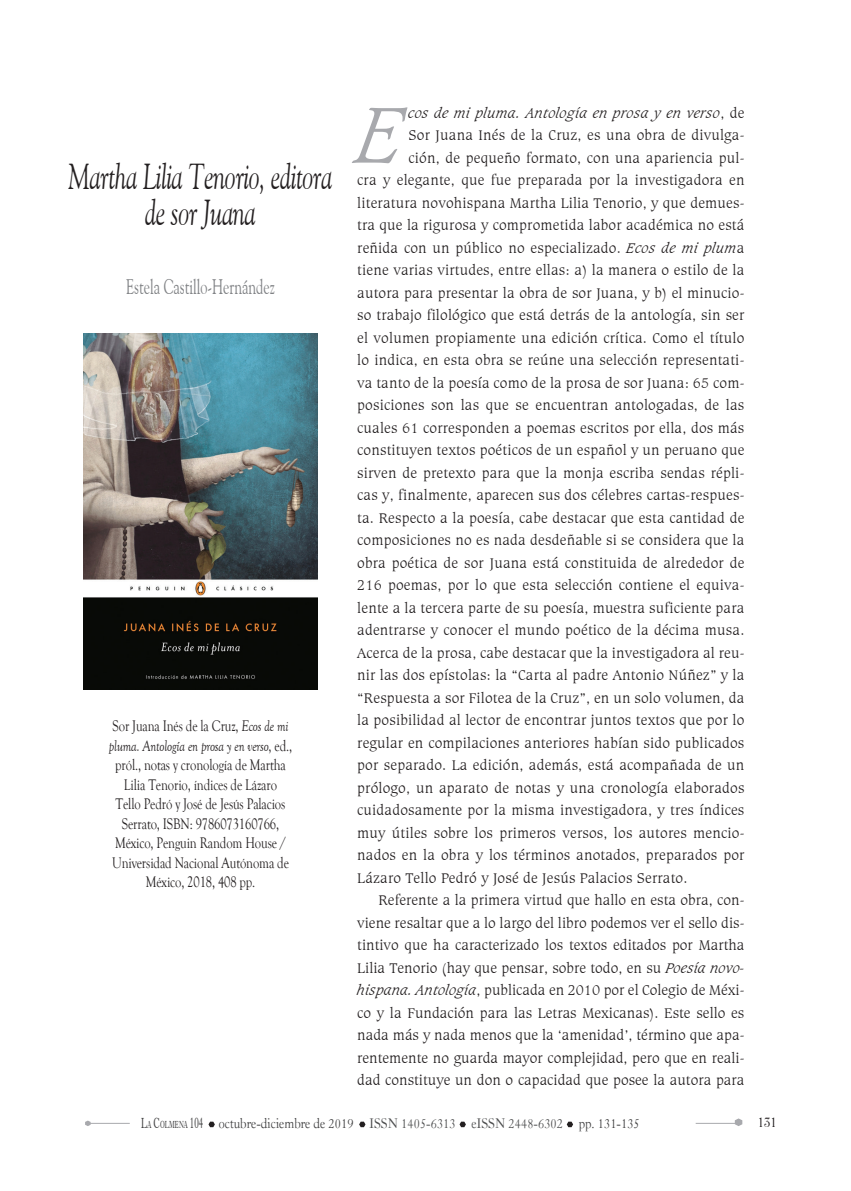
<style>
.page{position:relative;width:851px;height:1191px;background:#fff}
.page>*{position:absolute;margin:0;border:0;box-sizing:border-box;transform-origin:0 0}
.Inicial_con_Capitula{font:italic 300 84px "Caxton BT";color:#a8a9ad}
.Titulo_Libros{font:italic 36px/36px "Goudy Old Style BT";letter-spacing:-.01em;color:#231f20;text-align:center;scale:.68 1}
.Autor_Libros{font:21px "Goudy Old Style BT";color:#808285;scale:.68 1}
.TÍTULO_BAJO{font:15.75px/19.5px "Goudy Old Style T";letter-spacing:-.01em;color:#231f20;text-align:center;scale:.8 1}
.Inicial_con_Capitula-2{font:300 15px "Caxton BT";letter-spacing:.01em;color:#231f20}
.Cuerpo_de_texto{font:300 15px/22.5px "Caxton BT";color:#231f20;text-align:justify}
.t1{font:15px "Caslon Old Face BT";color:#3e3e3f;scale:.9 1}
.Inicial_con_Capitula-3{font:italic 300 15px "Caxton BT";letter-spacing:.01em;color:#231f20}
.t2{font:300 13.5px "Windsor BT";color:#231f20;scale:.8 1}
.s1{font-style:italic}
.s2{font-style:normal}
.s3{font-family:"Dutch 766 BT Roman A"}
.s4{font-family:"Dutch 766 BT Roman A";font-size:10.5px}
.s5{color:#4b4c4d}
</style>
<div class="page">
<svg style="left:85px;top:1120px;width:7px;height:6px"></svg>
<hr style="left:87px;top:1123px;width:43px;height:1px;background:#a8a9ad">
<svg style="left:733px;top:1118px;width:10px;height:8px"></svg>
<hr style="left:695px;top:1123px;width:43px;height:1px;background:#a8a9ad">
<svg style="left:208px;top:1121px;width:7px;height:7px"></svg>
<svg style="left:359px;top:1121px;width:7px;height:7px"></svg>
<svg style="left:459px;top:1121px;width:7px;height:7px"></svg>
<svg style="left:566px;top:1121px;width:7px;height:7px"></svg>
<img style="left:83px;top:334px;width:234px;height:355px">
<p class="Titulo_Libros" style="left:69px;top:158px;width:389px">Martha Lilia Tenorio, editora de sor Juana</p>
<p class="Autor_Libros" style="left:126px;top:273px;width:220px">Estela Castillo-Hernández</p>
<p class="TÍTULO_BAJO" style="left:109px;top:716px;width:230px">Sor Juana Inés de la Cruz, <span class="s1">Ecos de mi pluma. Antología en prosa y en verso</span>, ed., pról., notas y cronología de Martha Lilia Tenorio, índices de Lázaro<br>Tello Pedró y José de Jesús Palacios Serrato, ISBN: 9786073160766, México, Penguin Random House / Universidad Nacional Autónoma de México, 2018, 408 pp.</p>
<p class="Inicial_con_Capitula" style="left:357px;top:85px;width:50px">E</p>
<p class="Inicial_con_Capitula-3" style="left:408px;top:104px;width:337px">cos de mi pluma. Antología en prosa y en verso<span class="s2">, de</span></p>
<p class="Inicial_con_Capitula-2" style="left:408px;top:126px;width:337px">Sor Juana Inés de la Cruz, es una obra de divulga-</p>
<p class="Inicial_con_Capitula-2" style="left:408px;top:148px;width:337px">ción, de pequeño formato, con una apariencia pul-</p>
<p class="Inicial_con_Capitula-2" style="left:357px;top:171px;width:388px">cra y elegante, que fue preparada por la investigadora en</p>
<p class="Inicial_con_Capitula-2" style="left:357px;top:193px;width:388px">literatura novohispana Martha Lilia Tenorio, y que demues-</p>
<p class="Inicial_con_Capitula-2" style="left:357px;top:216px;width:388px">tra que la rigurosa y comprometida labor académica no está</p>
<p class="Inicial_con_Capitula-2" style="left:357px;top:238px;width:388px">reñida con un público no especializado. <span class="s1">Ecos de mi plum</span>a</p>
<p class="Inicial_con_Capitula-2" style="left:357px;top:261px;width:388px">tiene varias virtudes, entre ellas: a) la manera o estilo de la</p>
<p class="Inicial_con_Capitula-2" style="left:357px;top:283px;width:388px">autora para presentar la obra de sor Juana, y b) el minucio-</p>
<p class="Inicial_con_Capitula-2" style="left:357px;top:306px;width:388px">so trabajo filológico que está detrás de la antología, sin ser</p>
<p class="Inicial_con_Capitula-2" style="left:357px;top:328px;width:388px">el volumen propiamente una edición crítica. Como el título</p>
<p class="Inicial_con_Capitula-2" style="left:357px;top:351px;width:388px">lo indica, en esta obra se reúne una selección representati-</p>
<p class="Inicial_con_Capitula-2" style="left:357px;top:373px;width:388px">va tanto de la poesía como de la prosa de sor Juana: 65 com-</p>
<p class="Inicial_con_Capitula-2" style="left:357px;top:396px;width:388px">posiciones son las que se encuentran antologadas, de las</p>
<p class="Inicial_con_Capitula-2" style="left:357px;top:418px;width:388px">cuales 61 corresponden a poemas escritos por ella, dos más</p>
<p class="Inicial_con_Capitula-2" style="left:357px;top:441px;width:388px">constituyen textos poéticos de un español y un peruano que</p>
<p class="Inicial_con_Capitula-2" style="left:357px;top:463px;width:388px">sirven de pretexto para que la monja escriba sendas répli-</p>
<p class="Inicial_con_Capitula-2" style="left:357px;top:486px;width:388px">cas y, finalmente, aparecen sus dos célebres cartas-respues-</p>
<p class="Inicial_con_Capitula-2" style="left:357px;top:508px;width:388px">ta. Respecto a la poesía, cabe destacar que esta cantidad de</p>
<p class="Inicial_con_Capitula-2" style="left:357px;top:531px;width:388px">composiciones no es nada desdeñable si se considera que la</p>
<p class="Inicial_con_Capitula-2" style="left:357px;top:553px;width:388px">obra poética de sor Juana está constituida de alrededor de</p>
<p class="Inicial_con_Capitula-2" style="left:357px;top:576px;width:388px">216 poemas, por lo que esta selección contiene el equiva-</p>
<p class="Inicial_con_Capitula-2" style="left:357px;top:598px;width:388px">lente a la tercera parte de su poesía, muestra suficiente para</p>
<p class="Inicial_con_Capitula-2" style="left:357px;top:621px;width:388px">adentrarse y conocer el mundo poético de la décima musa.</p>
<p class="Inicial_con_Capitula-2" style="left:357px;top:643px;width:388px">Acerca de la prosa, cabe destacar que la investigadora al reu-</p>
<p class="Inicial_con_Capitula-2" style="left:357px;top:666px;width:388px">nir las dos epístolas: la “Carta al padre Antonio Núñez” y la</p>
<p class="Inicial_con_Capitula-2" style="left:357px;top:688px;width:388px">“Respuesta a sor Filotea de la Cruz”, en un solo volumen, da</p>
<p class="Inicial_con_Capitula-2" style="left:357px;top:711px;width:388px">la posibilidad al lector de encontrar juntos textos que por lo</p>
<p class="Inicial_con_Capitula-2" style="left:357px;top:733px;width:388px">regular en compilaciones anteriores habían sido publicados</p>
<p class="Inicial_con_Capitula-2" style="left:357px;top:756px;width:388px">por separado. La edición, además, está acompañada de un</p>
<p class="Inicial_con_Capitula-2" style="left:357px;top:778px;width:388px">prólogo, un aparato de notas y una cronología elaborados</p>
<p class="Inicial_con_Capitula-2" style="left:357px;top:801px;width:388px">cuidadosamente por la misma investigadora, y tres índices</p>
<p class="Inicial_con_Capitula-2" style="left:357px;top:823px;width:388px">muy útiles sobre los primeros versos, los autores mencio-</p>
<p class="Inicial_con_Capitula-2" style="left:357px;top:846px;width:388px">nados en la obra y los términos anotados, preparados por</p>
<p class="Inicial_con_Capitula-2" style="left:357px;top:868px;width:332px">Lázaro Tello Pedró y José de Jesús Palacios Serrato.</p>
<p class="Cuerpo_de_texto" style="left:357px;top:889px;width:388px;text-indent:21px">Referente a la primera virtud que hallo en esta obra, con&shy;viene resaltar que a lo largo del libro podemos ver el sello dis&shy;tintivo que ha caracterizado los textos editados por Martha Lilia Tenorio (hay que pensar, sobre todo, en su <span class="s1">Poesía novo&shy;hispana. Antología</span>, publicada en 2010 por el Colegio de Méxi&shy;co y la Fundación para las Letras Mexicanas). Este sello es nada más y nada menos que la ‘amenidad’, término que apa&shy;rentemente no guarda mayor complejidad, pero que en reali&shy;dad constituye un don o capacidad que posee la autora para</p>
<p class="t1" style="left:141px;top:1114px;width:555px"><span class="s3">L</span><span class="s4">A</span> <span class="s3">C</span><span class="s4">OLMENA</span> <span class="s3">104</span> octubre-diciembre de 2019 <span class="s5">ISSN 1405-6313 eISSN 2448-6302</span> pp. 131-135</p>
<p class="t2" style="left:757px;top:1114px;width:25px">131</p>
</div>
